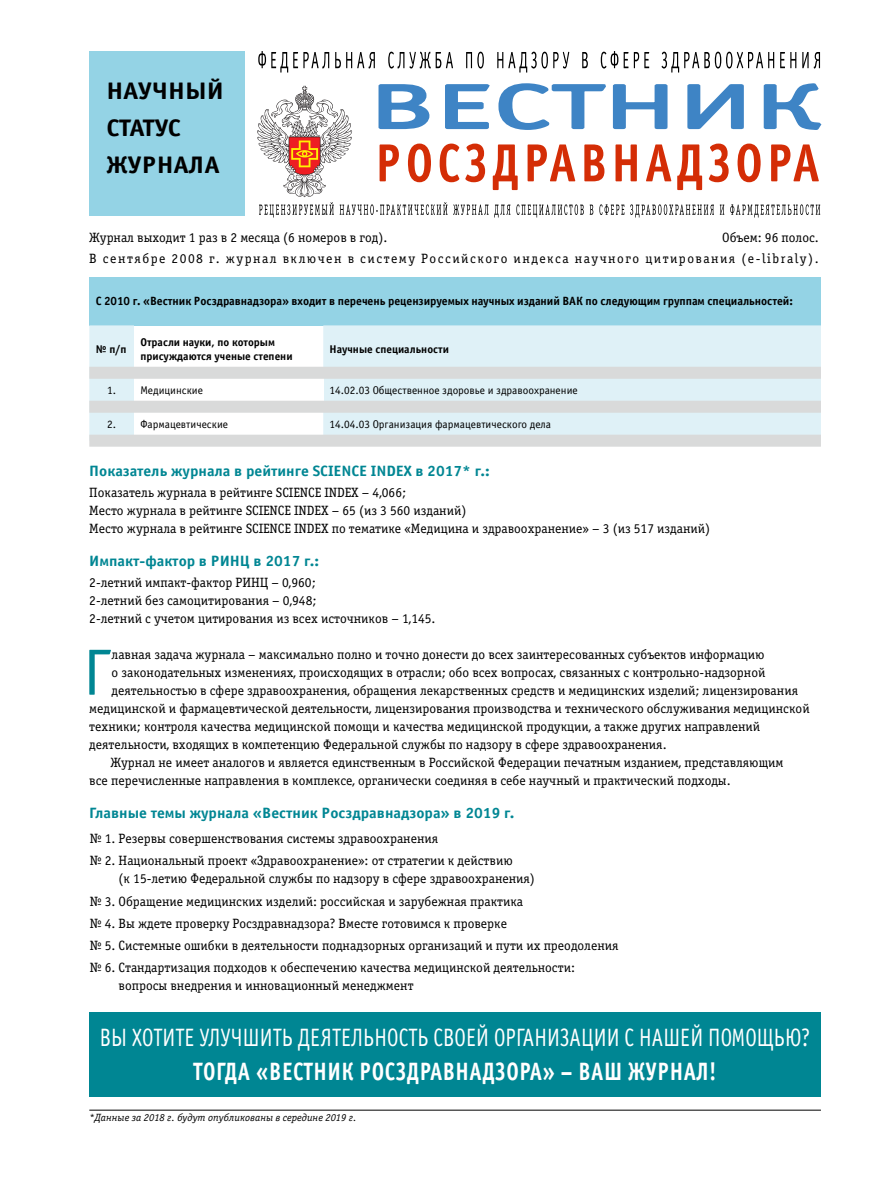
<style>
.page{position:relative;width:872px;height:1191px;background:#fff}
.page>*{position:absolute;margin:0;border:0;box-sizing:border-box;transform-origin:0 0}
.t1{font:65.55px "Officina Sans C";color:#008693}
.t2{font:25.2px "Officina Sans C";letter-spacing:.005em;color:#fff;scale:.82 1}
.t3{font:700 25.2px "Officina Sans C";letter-spacing:.025em;color:#fff;scale:.83 1}
.t4{font:700 24px/37px "Officina Sans C";color:#000;scale:1.1 1}
.t5{font:700 15px "Officina Sans C";color:#008693;scale:1.05 1}
.t6{font:13.5px/22.2px "Officina Serif C";color:#000}
.t7{font:13.5px/20.2px "Officina Serif C";letter-spacing:.11em;color:#000;text-align:right}
.t8{font:700 12px "Officina Sans C";letter-spacing:-.005em;color:#000}
.t9{font:11.25px "Officina Sans C";color:#000}
.t10{font:700 11.25px/13.5px "Officina Sans C";color:#000}
.t11{font:italic 10.5px "Officina Serif C";color:#000}
</style>
<div class="page">
<div style="left:89px;top:1011px;width:732px;height:85px;background:#008693"></div>
<hr style="left:89px;top:1109px;width:732px;height:1px;background:#000">
<svg style="left:258px;top:51px;width:562px;height:22px"></svg>
<svg style="left:257px;top:83px;width:565px;height:134px"></svg>
<div style="left:89px;top:277px;width:732px;height:48px;background:#94d3e5"></div>
<svg style="left:89px;top:325px;width:732px;height:42px"></svg>
<svg style="left:89px;top:379px;width:732px;height:56px;background:#e3f2f7"></svg>
<div style="left:134px;top:373px;width:189px;height:34px;background:#fff"></div>
<div style="left:89px;top:367px;width:732px;height:12px;background:#d9dada"></div>
<div style="left:89px;top:401px;width:732px;height:12px;background:#d9dada"></div>
<div style="left:89px;top:435px;width:732px;height:12px;background:#d9dada"></div>
<div style="left:89px;top:51px;width:155px;height:164px;background:#94d3e5"></div>
<h3 class="t4" style="left:106px;top:72px;width:108px">НАУЧНЫЙ<br>СТАТУС<br>ЖУРНАЛА</h3>
<p class="t7" style="left:89px;top:229px;width:731px">Объем: 96 полос.<br>В сентябре 2008 г. журнал включен в систему Российского индекса научного цитирования (e-libraly).</p>
<p class="t6" style="left:89px;top:228px;width:300px">Журнал выходит 1 раз в 2 месяца (6 номеров в год).</p>
<p class="t8" style="left:96px;top:294px;width:698px">С 2010 г. «Вестник Росздравнадзора» входит в перечень рецензируемых научных изданий ВАК по следующим группам специальностей:</p>
<p class="t10" style="left:96px;top:342px;width:32px">№ п/п</p>
<p class="t10" style="left:140px;top:336px;width:154px">Отрасли науки, по которым присуждаются ученые степени</p>
<p class="t10" style="left:330px;top:342px;width:121px">Научные специальности</p>
<p class="t9" style="left:107px;top:386px;width:97px">1. Медицинские</p>
<p class="t9" style="left:330px;top:386px;width:249px">14.02.03 Общественное здоровье и здравоохранение</p>
<p class="t9" style="left:107px;top:419px;width:122px">2. Фармацевтические</p>
<p class="t9" style="left:330px;top:419px;width:223px">14.04.03 Организация фармацевтического дела</p>
<p class="t5" style="left:89px;top:462px;width:383px">Показатель журнала в рейтинге SCIENCE INDEX в 2017* г.:</p>
<p class="t6" style="left:89px;top:484px;width:622px;line-height:18px">Показатель журнала в рейтинге SCIENCE INDEX – 4,066;<br>Место журнала в рейтинге SCIENCE INDEX – 65 (из 3 560 изданий)<br>Место журнала в рейтинге SCIENCE INDEX по тематике «Медицина и здравоохранение» – 3 (из 517 изданий)</p>
<p class="t5" style="left:89px;top:552px;width:220px">Импакт-фактор в РИНЦ в 2017 г.:</p>
<p class="t6" style="left:89px;top:574px;width:348px;line-height:18px">2-летний импакт-фактор РИНЦ – 0,960;<br>2-летний без самоцитирования – 0,948;<br>2-летний с учетом цитирования из всех источников – 1,145.</p>
<h1 class="t1" style="left:83px;top:646px;width:30px">Г</h1>
<p class="t6" style="left:112px;top:644px;width:654px">лавная задача журнала – максимально полно и точно донести до всех заинтересованных субъектов информацию</p>
<p class="t6" style="left:112px;top:662px;width:655px">о законодательных изменениях, происходящих в отрасли; обо всех вопросах, связанных с контрольно-надзорной</p>
<p class="t6" style="left:112px;top:680px;width:688px">деятельностью в сфере здравоохранения, обращения лекарственных средств и медицинских изделий; лицензирования</p>
<p class="t6" style="left:89px;top:698px;width:722px">медицинской и фармацевтической деятельности, лицензирования производства и технического обслуживания медицинской</p>
<p class="t6" style="left:89px;top:716px;width:672px">техники; контроля качества медицинской помощи и качества медицинской продукции, а также других направлений</p>
<p class="t6" style="left:89px;top:734px;width:579px">деятельности, входящих в компетенцию Федеральной службы по надзору в сфере здравоохранения.</p>
<p class="t6" style="left:111px;top:752px;width:674px">Журнал не имеет аналогов и является единственным в Российской Федерации печатным изданием, представляющим</p>
<p class="t6" style="left:89px;top:770px;width:643px">все перечисленные направления в комплексе, органически соединяя в себе научный и практический подходы.</p>
<p class="t5" style="left:89px;top:804px;width:406px">Главные темы журнала «Вестник Росздравнадзора» в 2019 г.</p>
<p class="t6" style="left:89px;top:828px;width:425px">№ 1. Резервы совершенствования системы здравоохранения<br>№ 2. Национальный проект «Здравоохранение»: от стратегии к действию</p>
<p class="t6" style="left:89px;top:868px;width:531px;text-indent:29px">(к 15-летию Федеральной службы по надзору в сфере здравоохранения)<br>№ 3. Обращение медицинских изделий: российская и зарубежная практика<br>№ 4. Вы ждете проверку Росздравнадзора? Вместе готовимся к проверке<br>№ 5. Системные ошибки в деятельности поднадзорных организаций и пути их преодоления № 6. Стандартизация подходов к обеспечению качества медицинской деятельности:</p>
<p class="t6" style="left:119px;top:975px;width:296px">вопросы внедрения и инновационный менеджмент</p>
<h2 class="t2" style="left:100px;top:1027px;width:868px">ВЫ ХОТИТЕ УЛУЧШИТЬ ДЕЯТЕЛЬНОСТЬ СВОЕЙ ОРГАНИЗАЦИИ С НАШЕЙ ПОМОЩЬЮ?</h2>
<h2 class="t3" style="left:194px;top:1056px;width:631px">ТОГДА «ВЕСТНИК РОСЗДРАВНАДЗОРА» – ВАШ ЖУРНАЛ!</h2>
<p class="t11" style="left:89px;top:1113px;width:269px">*Данные за 2018 г. будут опубликованы в середине 2019 г.</p>
</div>
